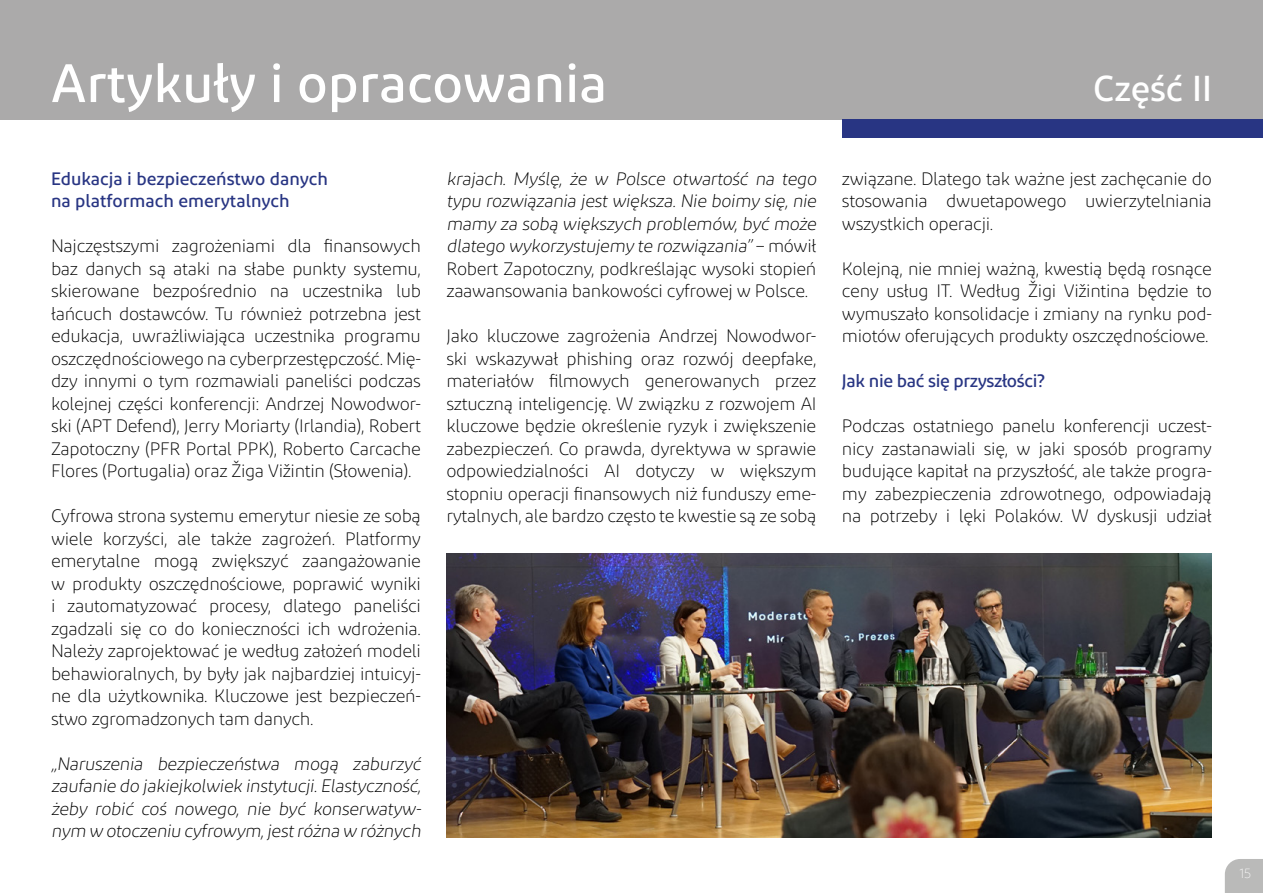
<style>
.page{position:relative;width:1263px;height:893px;background:#fff}
.page>*{position:absolute;margin:0;border:0;box-sizing:border-box;transform-origin:0 0}
.t1{font:500 54px "Diodrum Cyrillic";color:#fff}
.t2{font:500 36px "Diodrum Cyrillic";color:#fff}
.t3{font:300 18px/22.5px "Diodrum Cyrillic";letter-spacing:-.02em;color:#000;text-align:justify}
.t4{font:500 18px/22.5px "Diodrum Cyrillic";color:#283583}
.t5{font:500 18px "Diodrum Cyrillic";letter-spacing:-.02em;color:#283583}
.t6{font:200 13.8px "Diodrum Cyrillic";color:#fff}
</style>
<div class="page">
<img style="left:446px;top:554px;width:766px;height:283px">
<svg style="left:1225px;top:859px;width:38px;height:34px"></svg>
<div style="left:0;top:0;width:1263px;height:119px;background:#abaaaa"></div>
<div style="left:842px;top:119px;width:421px;height:19px;background:#283583"></div>
<h1 class="t1" style="left:51px;top:49px;width:558px">Artykuły i opracowania</h1>
<h2 class="t2" style="left:1093px;top:66px;width:120px">Część II</h2>
<p class="t4" style="left:51px;top:167px;width:279px">Edukacja i bezpieczeństwo danych na platformach emerytalnych</p>
<p class="t3" style="left:51px;top:234px;width:371px">Najczęstszymi zagrożeniami dla finansowych baz danych są ataki na słabe punkty systemu, skierowane bezpośrednio na uczestnika lub łańcuch dostawców. Tu również potrzebna jest edukacja, uwrażliwiająca uczestnika programu oszczędnościowego na cyberprzestępczość. Mię&shy;dzy innymi o tym rozmawiali paneliści podczas kolejnej części konferencji: Andrzej Nowodwor&shy;ski (APT Defend), Jerry Moriarty (Irlandia), Robert Zapotoczny (PFR Portal PPK), Roberto Carcache Flores (Portugalia) oraz Žiga Vižintin (Słowenia).</p>
<p class="t3" style="left:51px;top:504px;width:371px">Cyfrowa strona systemu emerytur niesie ze sobą wiele korzyści, ale także zagrożeń. Platformy emerytalne mogą zwiększyć zaangażowanie w produkty oszczędnościowe, poprawić wyniki i zautomatyzować procesy, dlatego paneliści zgadzali się co do konieczności ich wdrożenia.<br>Należy zaprojektować je według założeń modeli behawioralnych, by były jak najbardziej intuicyj&shy;ne dla użytkownika. Kluczowe jest bezpieczeń&shy;stwo zgromadzonych tam danych.</p>
<p class="t3" style="left:51px;top:752px;width:374px">„Naruszenia bezpieczeństwa mogą zaburzyć zaufanie do jakiejkolwiek instytucji.Elastyczność, żeby robić coś nowego, nie być konserwatyw&shy;nym w otoczeniu cyfrowym,jestróżna w różnych</p>
<p class="t3" style="left:446px;top:167px;width:374px;text-align:left">krajach. Myślę, że w Polsce otwartość na tego typu rozwiązania jest większa. Nie boimy się, nie mamy za sobą większych problemów, być może dlatego wykorzystujemy te rozwiązania”– m ów i ł Robert Zapotoczny, podkreślając wysoki stopień zaawansowania bankowości cyfrowej w Polsce.</p>
<p class="t3" style="left:446px;top:324px;width:371px">Jako kluczowe zagrożenia Andrzej Nowodwor&shy;ski wskazywał phishing oraz rozwój deepfake, materiałów filmowych generowanych przez sztuczną inteligencję. W związku z rozwojem AI kluczowe będzie określenie ryzyk i zwiększenie zabezpieczeń. Co prawda, dyrektywa w sprawie odpowiedzialności AI dotyczy w większym stopniu operacji finansowych niż funduszy eme&shy;rytalnych, ale bardzo często te kwestie są ze sobą</p>
<p class="t3" style="left:842px;top:167px;width:371px">związane. Dlatego tak ważne jest zachęcanie do stosowania dwuetapowego uwierzytelniania wszystkich operacji.</p>
<p class="t3" style="left:842px;top:257px;width:371px">Kolejną, nie mniej ważną, kwestią będą rosnące ceny usług IT. Według Žigi Vižintina będzie to wymuszało konsolidacje i zmiany na rynku pod&shy;miotów oferujących produkty oszczędnościowe.</p>
<p class="t5" style="left:842px;top:369px;width:205px">Jak nie bać się przyszłości?</p>
<p class="t3" style="left:842px;top:414px;width:371px">Podczas ostatniego panelu konferencji uczest&shy;nicy zastanawiali się, w jaki sposób programy budujące kapitał na przyszłość, ale także progra&shy;my zabezpieczenia zdrowotnego, odpowiadają na potrzeby i lęki Polaków. W dyskusji udział</p>
<p class="t6" style="left:1239px;top:865px;width:13px">15</p>
</div>
